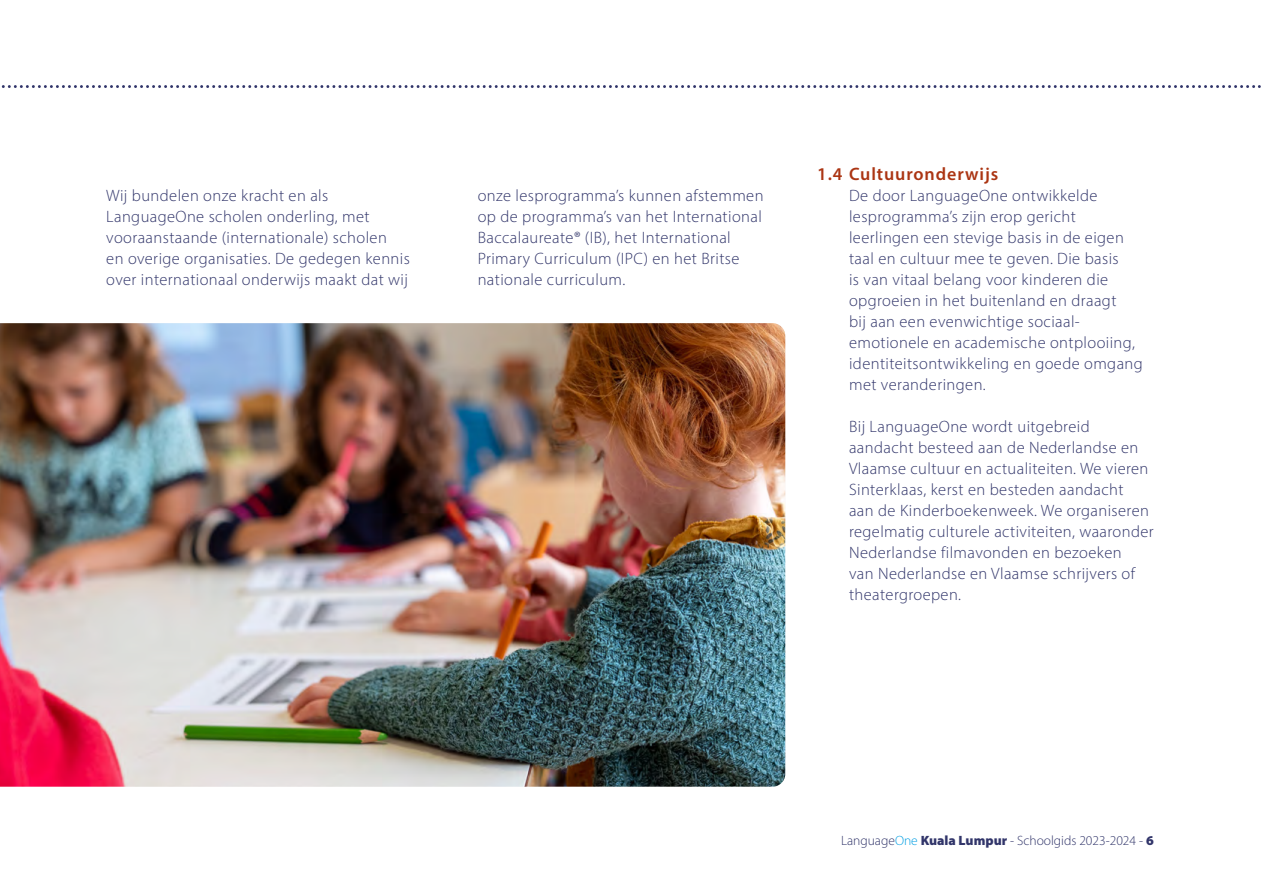
<style>
.page{position:relative;width:1263px;height:893px;background:#fff}
.page>*{position:absolute;margin:0;border:0;box-sizing:border-box;transform-origin:0 0}
.t1{font:600 18px "Myriad Pro";letter-spacing:.05em;color:#ab3513}
.t2{font:300 16.5px/21px "Myriad Pro";letter-spacing:.025em;color:#31356a}
.t3{font:300 13.5px "Myriad Pro";color:#31356a}
.s1{color:#009ee3}
.s2{font-weight:900}
</style>
<div class="page">
<svg style="left:1px;top:85px;width:1259px;height:3px"></svg>
<img style="left:0;top:323px;width:785px;height:464px">
<p class="t2" style="left:106px;top:185px;width:305px">Wij bundelen onze kracht en als LanguageOne scholen onderling, met vooraanstaande (internationale) scholen<br>en overige organisaties. De gedegen kennis over internationaal onderwijs maakt dat wij</p>
<p class="t2" style="left:478px;top:185px;width:287px">onze lesprogramma’s kunnen afstemmen op de programma’s van het International Baccalaureate® (IB), het International Primary Curriculum (IPC) en het Britse nationale curriculum.</p>
<p class="t1" style="left:817px;top:163px;width:183px">1.4 Cultuuronderwijs</p>
<p class="t2" style="left:849px;top:185px;width:295px">De door LanguageOne ontwikkelde lesprogramma’s zijn erop gericht leerlingen een stevige basis in de eigen taal en cultuur mee te geven. Die basis<br>is van vitaal belang voor kinderen die opgroeien in het buitenland en draagt<br>bij aan een evenwichtige sociaal&shy;emotionele en academische ontplooiing, identiteitsontwikkeling en goede omgang met veranderingen.</p>
<p class="t2" style="left:849px;top:416px;width:306px">Bij LanguageOne wordt uitgebreid aandacht besteed aan de Nederlandse en Vlaamse cultuur en actualiteiten. We vieren Sinterklaas, kerst en besteden aandacht<br>aan de Kinderboekenweek. We organiseren regelmatig culturele activiteiten, waaronder Nederlandse filmavonden en bezoeken<br>van Nederlandse en Vlaamse schrijvers of theatergroepen.</p>
<p class="t3" style="left:841px;top:832px;width:314px">Language<span class="s1">One</span> <span class="s2">Kuala Lumpur</span> - Schoolgids 2023-2024 - <span class="s2">6</span></p>
</div>
